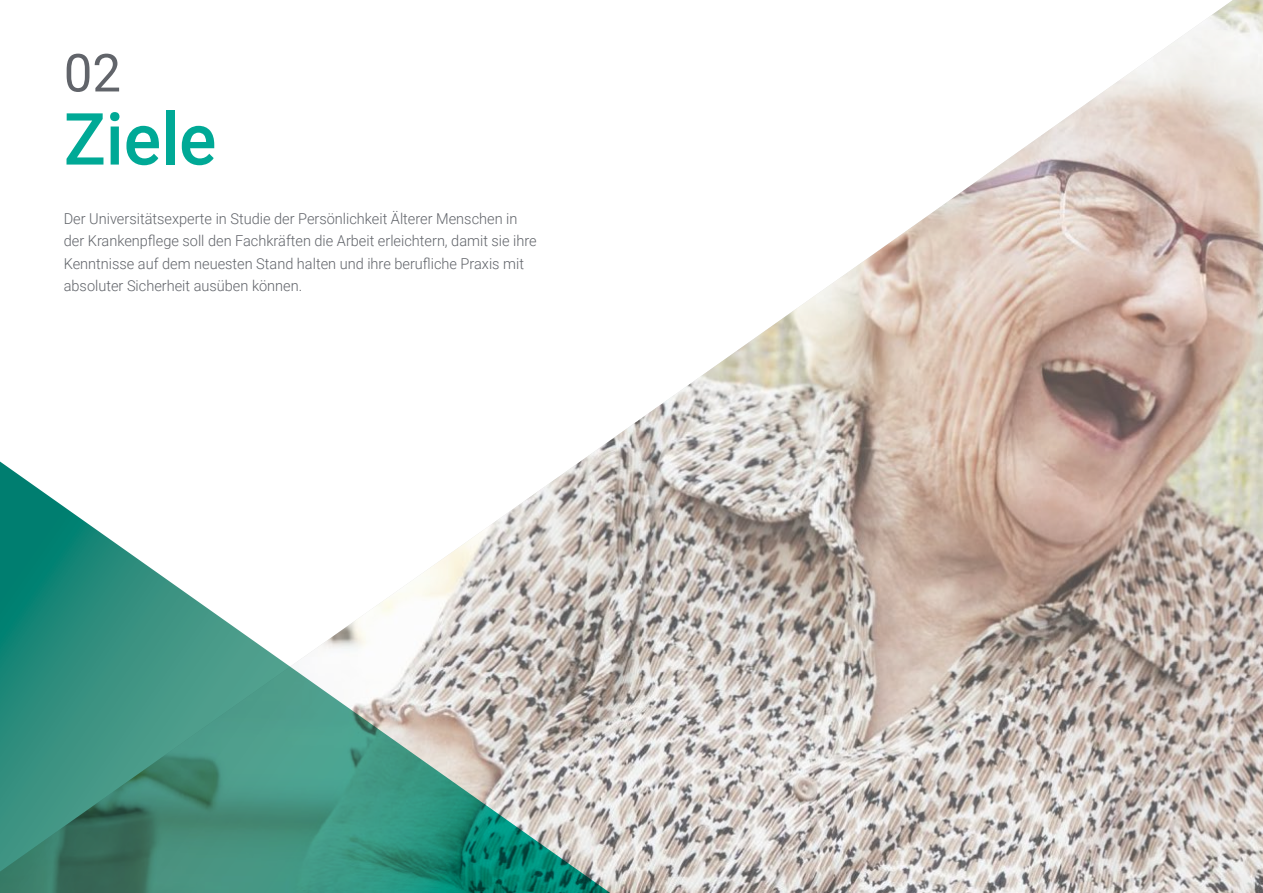
<style>
.page{position:relative;width:1263px;height:893px;background:#fff}
.page>*{position:absolute;margin:0;border:0;box-sizing:border-box;transform-origin:0 0}
.t1{font:500 72px "Roboto";color:#00a996}
.t2{font:52.5px "Roboto";color:#61646a}
.t3{font:300 15px/22.5px "Roboto";color:#61646a}
</style>
<div class="page">
<img style="left:602px;top:0;width:661px;height:893px">
<svg style="left:0;top:446px;width:640px;height:447px"></svg>
<h2 class="t2" style="left:64px;top:36px;width:59px">02</h2>
<h1 class="t1" style="left:64px;top:89px;width:154px">Ziele</h1>
<p class="t3" style="left:64px;top:207px;width:474px">Der Universitätsexperte in Studie der Persönlichkeit Älterer Menschen in der Krankenpflege soll den Fachkräften die Arbeit erleichtern, damit sie ihre Kenntnisse auf dem neuesten Stand halten und ihre berufliche Praxis mit absoluter Sicherheit ausüben können.</p>
</div>
